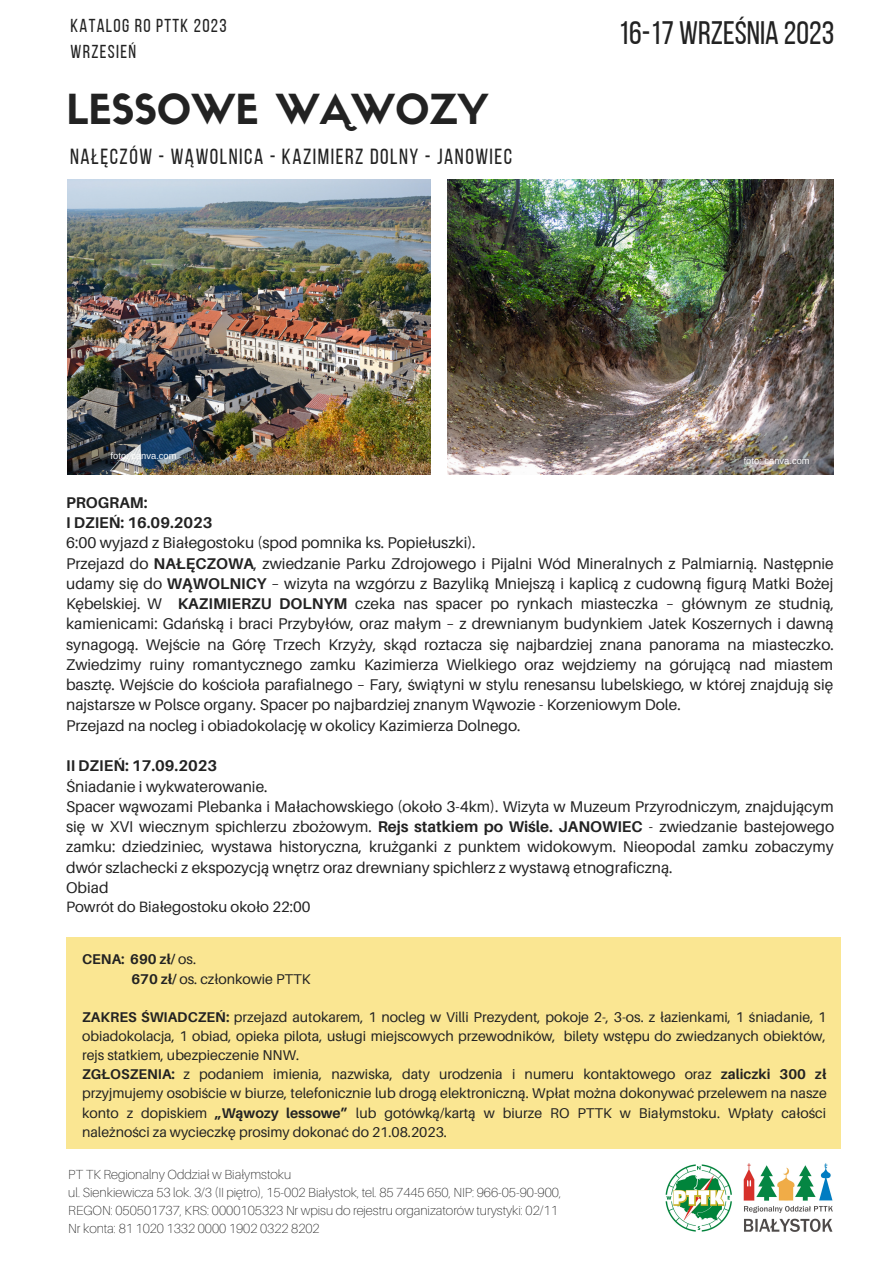
<style>
.page{position:relative;width:894px;height:1264px;background:#fff}
.page>*{position:absolute;margin:0;border:0;box-sizing:border-box;transform-origin:0 0}
.t1{font:40.65px "Sifonn Basic";color:#222}
.t2{font:32.4px "Bebas Neue";color:#222}
.t3{font:21.75px "Bebas Neue";letter-spacing:.07em;color:#222}
.t4{font:18.75px "Bebas Neue";letter-spacing:.07em;color:#222}
.t5{font:15.6px/20.2px "Aileron";color:#222;text-align:justify}
.t6{font:700 15.6px "Aileron";color:#222}
.t7{font:15px "Aileron";color:#222}
.t8{font:14.1px/19.2px "Aileron";color:#222;text-align:justify}
.t9{font:700 14.1px "Aileron";color:#222}
.t10{font:100 13.2px "Aileron";color:#222}
.t11{font:9.3px "Arimo";color:#fdfdfd}
.t12{font:9.3px "Arimo";color:#fff}
.s1{font-weight:700}
.s2{font-weight:400}
</style>
<div class="page">
<div style="left:66px;top:936px;width:774px;height:212px;background:#fae692"></div>
<img style="left:447px;top:179px;width:386px;height:295px">
<img style="left:67px;top:179px;width:363px;height:295px">
<img style="left:665px;top:1163px;width:168px;height:69px">
<p class="t4" style="left:71px;top:18px;width:158px">KATALOG RO PTTK 2023</p>
<p class="t4" style="left:71px;top:43px;width:67px">WRZESIEŃ</p>
<p class="t1" style="left:66px;top:94px;width:423px">LESSOWE WĄWOZY</p>
<p class="t3" style="left:70px;top:148px;width:443px">NAŁĘCZÓW - WĄWOLNICA - KAZIMIERZ DOLNY - JANOWIEC</p>
<p class="t2" style="left:618px;top:20px;width:217px">16-17 WRZEŚNIA 2023</p>
<p class="t12" style="left:111px;top:450px;width:67px">foto: canva.com</p>
<p class="t11" style="left:743px;top:455px;width:67px">foto: canva.com</p>
<p class="t6" style="left:66px;top:492px;width:83px">PROGRAM:</p>
<p class="t6" style="left:66px;top:513px;width:148px">I DZIEŃ: 16.09.2023</p>
<p class="t5" style="left:66px;top:532px;width:411px">6:00 wyjazd z Białegostoku (spod pomnika ks. Popiełuszki).</p>
<p class="t5" style="left:66px;top:552px;width:769px">Przejazd do <span class="s1">NAŁĘCZOWA</span>, zwiedzanie Parku Zdrojowego i Pijalni Wód Mineralnych z Palmiarnią. Następnie udamy się do <span class="s1">WĄWOLNICY</span> – wizyta na wzgórzu z Bazyliką Mniejszą i kaplicą z cudowną figurą Matki Bożej Kębelskiej. W <span class="s1">KAZIMIERZU DOLNYM</span> czeka nas spacer po rynkach miasteczka – głównym ze studnią, kamienicami: Gdańską i braci Przybyłów, oraz małym – z drewnianym budynkiem Jatek Koszernych i dawną synagogą. Wejście na Górę Trzech Krzyży, skąd roztacza się najbardziej znana panorama na miasteczko.<br>Zwiedzimy ruiny romantycznego zamku Kazimierza Wielkiego oraz wejdziemy na górującą nad miastem basztę. Wejście do kościoła parafialnego – Fary, świątyni w stylu renesansu lubelskiego, w której znajdują się najstarsze w Polsce organy. Spacer po najbardziej znanym Wąwozie - Korzeniowym Dole.</p>
<p class="t5" style="left:66px;top:714px;width:456px">Przejazd na nocleg i obiadokolację w okolicy Kazimierza Dolnego.</p>
<p class="t6" style="left:66px;top:756px;width:152px">II DZIEŃ: 17.09.2023</p>
<p class="t5" style="left:66px;top:775px;width:203px">Śniadanie i wykwaterowanie.</p>
<p class="t5" style="left:66px;top:796px;width:769px">Spacer wąwozami Plebanka i Małachowskiego (około 3-4km). Wizyta w Muzeum Przyrodniczym, znajdującym się w XVI wiecznym spichlerzu zbożowym. <span class="s1">Rejs statkiem po Wiśle. JANOWIEC</span> - zwiedzanie bastejowego zamku: dziedziniec, wystawa historyczna, krużganki z punktem widokowym. Nieopodal zamku zobaczymy dwór szlachecki z ekspozycją wnętrz oraz drewniany spichlerz z wystawą etnograficzną.</p>
<p class="t5" style="left:66px;top:877px;width:44px">Obiad</p>
<p class="t7" style="left:66px;top:897px;width:246px">Powrót do Białegostoku około 22:00</p>
<p class="t9" style="left:82px;top:950px;width:115px">CENA: 690 zł/ <span class="s2">os.</span></p>
<p class="t8" style="left:131px;top:968px;width:180px"><span class="s1">670 zł/</span> os. członkowie PTTK</p>
<p class="t8" style="left:82px;top:1007px;width:745px"><span class="s1">ZAKRES ŚWIADCZEŃ:</span> przejazd autokarem, 1 nocleg w Villi Prezydent, pokoje 2-, 3-os. z łazienkami, 1 śniadanie, 1 obiadokolacja, 1 obiad, opieka pilota, usługi miejscowych przewodników, bilety wstępu do zwiedzanych obiektów, rejs statkiem, ubezpieczenie NNW.</p>
<p class="t8" style="left:82px;top:1064px;width:746px"><span class="s1">ZGŁOSZENIA:</span> z podaniem imienia, nazwiska, daty urodzenia i numeru kontaktowego oraz <span class="s1">zaliczki 300 zł </span>przyjmujemy osobiście w biurze, telefonicznie lub drogą elektroniczną. Wpłat można dokonywać przelewem na nasze konto z dopiskiem <span class="s1">„Wąwozy lessowe”</span> lub gotówką/kartą w biurze RO PTTK w Białymstoku. Wpłaty całości należności za wycieczkę prosimy dokonać do 21.08.2023.</p>
<p class="t10" style="left:68px;top:1165px;width:224px">PT TK Regionalny Oddział w Białymstoku</p>
<p class="t10" style="left:68px;top:1183px;width:494px">ul. Sienkiewicza 53 lok. 3/3 (II piętro), 15-002 Białystok, tel. 85 7445 650, NIP: 966-05-90-900,</p>
<p class="t10" style="left:68px;top:1201px;width:491px">REGON: 050501737, KRS: 0000105323 Nr wpisu do rejestru organizatorów turystyki: 02/11</p>
<p class="t10" style="left:68px;top:1219px;width:253px">Nr konta: 81 1020 1332 0000 1902 0322 8202</p>
</div>
